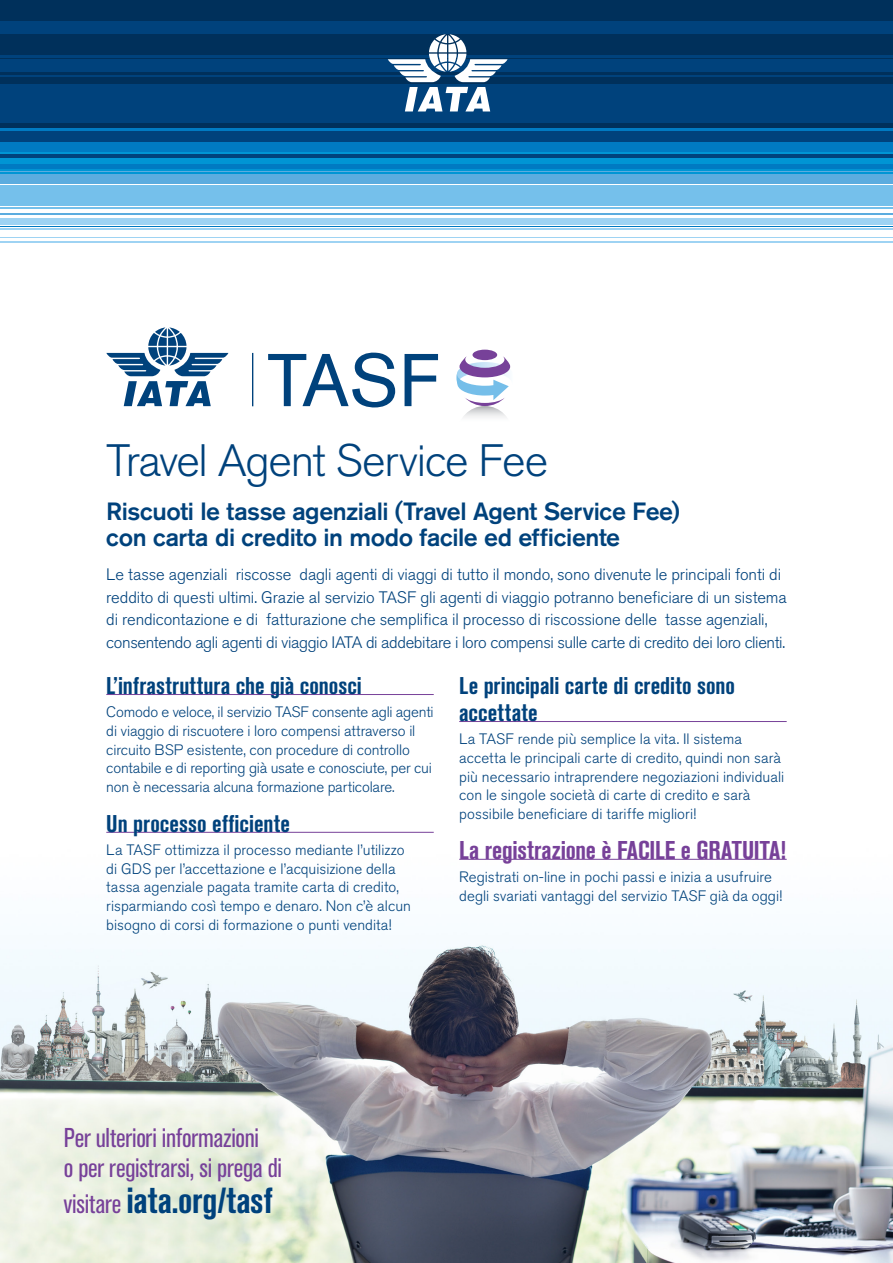
<style>
.page{position:relative;width:893px;height:1263px;background:#fff}
.page>*{position:absolute;margin:0;border:0;box-sizing:border-box;transform-origin:0 0}
.t1{font:300 45px "Akzidenz Grotesk Pro";letter-spacing:-.03em;color:#00427c}
.t2{font:700 condensed 36px "Akzidenz Grotesk Pro";color:#00427c}
.t3{font:condensed 27px/30px "Akzidenz Grotesk Pro";letter-spacing:-.005em;color:#774199}
.t4{font:700 condensed 25.5px "Akzidenz Grotesk Pro";letter-spacing:-.005em;color:#774199}
.t5{font:500 24.75px/25.5px "Akzidenz Grotesk Pro";letter-spacing:-.015em;color:#00427c}
.t6{font:700 condensed 24px/27px "Akzidenz Grotesk Pro";letter-spacing:.005em;color:#00427c}
.t7{font:300 16.5px/22.5px "Akzidenz Grotesk Pro";letter-spacing:-.01em;color:#00427c}
.t8{font:300 15px/18.8px "Akzidenz Grotesk Pro";color:#00427c}
.s1{font-weight:400;font-size:27px;color:#774199}
</style>
<div class="page">
<img style="left:0;top:831px;width:893px;height:432px">
<hr style="left:0;top:237px;width:893px;height:1px;background:#9ed3f3">
<hr style="left:0;top:208px;width:893px;height:1px;background:#75c0eb">
<div style="left:0;top:0;width:893px;height:157px;background:#00305b"></div>
<div style="left:0;top:152px;width:893px;height:12px;background:#0095d4"></div>
<hr style="left:0;top:169px;width:893px;height:2px;background:#0095d4">
<div style="left:0;top:131px;width:893px;height:12px;background:#00427c"></div>
<div style="left:0;top:22px;width:893px;height:12px;background:#00427c"></div>
<div style="left:0;top:84px;width:893px;height:39px;background:#00427c"></div>
<div style="left:0;top:59px;width:893px;height:12px;background:#00427c"></div>
<hr style="left:0;top:75px;width:893px;height:2px;background:#00427c">
<hr style="left:0;top:55px;width:893px;height:2px;background:#00427c">
<hr style="left:0;top:154px;width:893px;height:3px;background:#00427c">
<div style="left:0;top:171px;width:893px;height:13px;background:#5bacdf"></div>
<hr style="left:0;top:213px;width:893px;height:2px;background:#5bacdf">
<div style="left:0;top:143px;width:893px;height:9px;background:#007ac2"></div>
<hr style="left:0;top:129px;width:893px;height:2px;background:#007ac2">
<div style="left:0;top:164px;width:893px;height:5px;background:#007ac2"></div>
<hr style="left:0;top:226px;width:893px;height:1px;background:#007ac2">
<div style="left:0;top:218px;width:893px;height:7px;background:#9ed3f3"></div>
<hr style="left:0;top:228px;width:893px;height:1px;background:#9ed3f3">
<hr style="left:0;top:241px;width:893px;height:2px;background:#9ed3f3">
<hr style="left:0;top:173px;width:893px;height:1px;background:#0095d4">
<div style="left:0;top:186px;width:893px;height:20px;background:#75c0eb"></div>
<svg style="left:388px;top:34px;width:120px;height:77px"></svg>
<hr style="left:106px;top:694px;width:328px;height:1px;background:#774199">
<hr style="left:106px;top:832px;width:328px;height:1px;background:#774199">
<hr style="left:459px;top:721px;width:328px;height:1px;background:#774199">
<hr style="left:459px;top:859px;width:328px;height:1px;background:#774199">
<svg style="left:268px;top:352px;width:170px;height:55px"></svg>
<svg style="left:106px;top:327px;width:147px;height:79px"></svg>
<svg style="left:457px;top:350px;width:54px;height:67px"></svg>
<h1 class="t1" style="left:106px;top:431px;width:443px">Travel Agent Service Fee</h1>
<h3 class="t5" style="left:106px;top:498px;width:575px">Riscuoti le tasse agenziali (Travel Agent Service Fee) con carta di credito in modo facile ed efficiente</h3>
<p class="t7" style="left:106px;top:563px;width:682px">Le tasse agenziali riscosse dagli agenti di viaggi di tutto il mondo, sono divenute le principali fonti di reddito di questi ultimi. Grazie al servizio TASF gli agenti di viaggio potranno beneficiare di un sistema di rendicontazione e di fatturazione che semplifica il processo di riscossione delle tasse agenziali, consentendo agli agenti di viaggio IATA di addebitare i loro compensi sulle carte di credito dei loro clienti.</p>
<h3 class="t6" style="left:106px;top:672px;width:257px">L’infrastruttura che già conosci</h3>
<p class="t8" style="left:106px;top:702px;width:329px">Comodo e veloce, il servizio TASF consente agli agenti di viaggio di riscuotere i loro compensi attraverso il circuito BSP esistente, con procedure di controllo contabile e di reporting già usate e conosciute, per cui non è necessaria alcuna formazione particolare.</p>
<h3 class="t6" style="left:106px;top:809px;width:185px">Un processo efficiente</h3>
<p class="t8" style="left:106px;top:840px;width:306px">La TASF ottimizza il processo mediante l’utilizzo di GDS per l’accettazione e l’acquisizione della tassa agenziale pagata tramite carta di credito, risparmiando così tempo e denaro. Non c’è alcun bisogno di corsi di formazione o punti vendita!</p>
<h3 class="t6" style="left:459px;top:672px;width:277px">Le principali carte di credito sono accettate</h3>
<p class="t8" style="left:459px;top:729px;width:326px">La TASF rende più semplice la vita. Il sistema accetta le principali carte di credito, quindi non sarà più necessario intraprendere negoziazioni individuali con le singole società di carte di credito e sarà possibile beneficiare di tariffe migliori!</p>
<h3 class="t4" style="left:459px;top:833px;width:328px">La registrazione è FACILE e GRATUITA!</h3>
<p class="t8" style="left:459px;top:867px;width:325px">Registrati on-line in pochi passi e inizia a usufruire degli svariati vantaggi del servizio TASF già da oggi!</p>
<h3 class="t3" style="left:64px;top:1122px;width:220px">Per ulteriori informazioni<br>o per registrarsi, si prega di</h3>
<h2 class="t2" style="left:64px;top:1177px;width:210px"><span class="s1">visitare</span> iata.org/tasf</h2>
</div>
